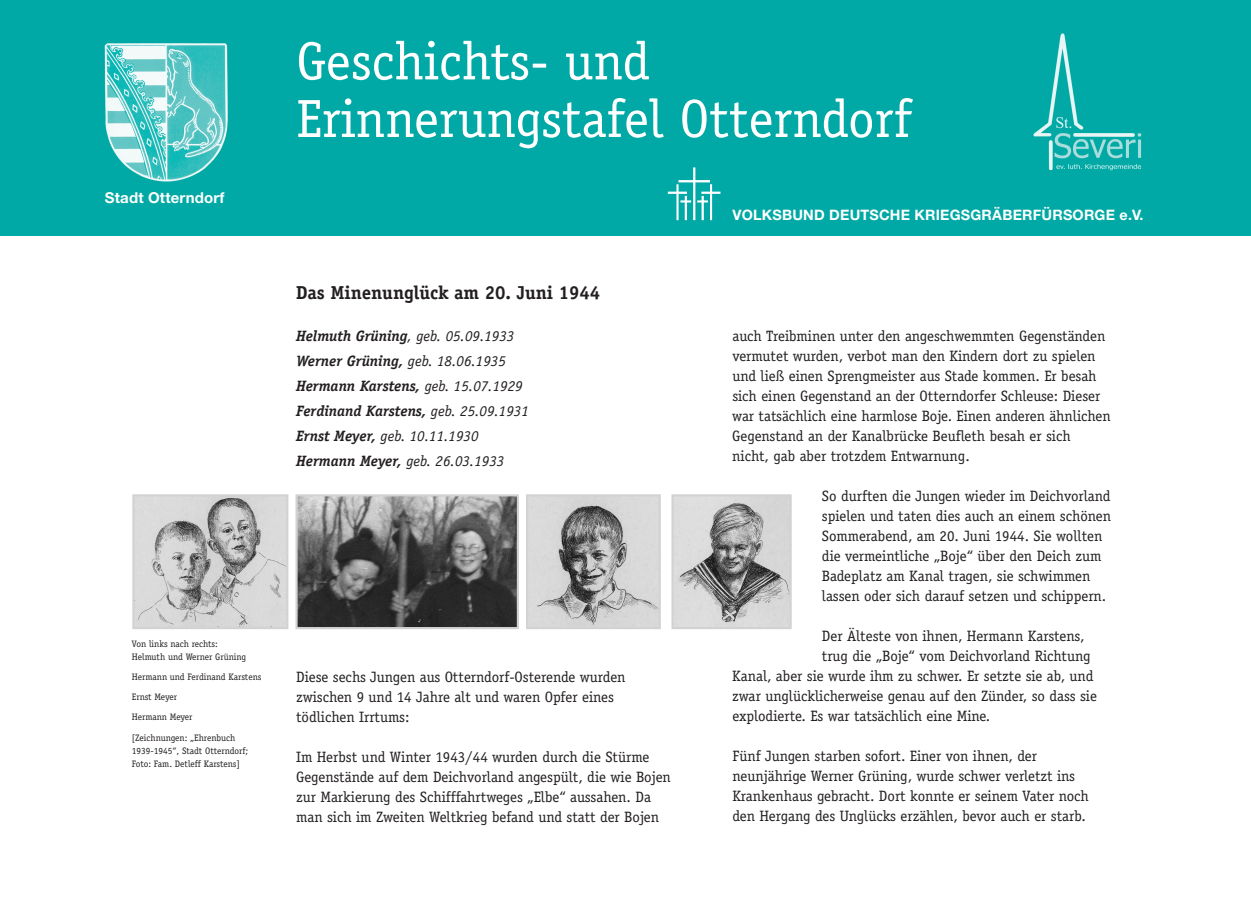
<style>
.page{position:relative;width:1251px;height:897px;background:#fff}
.page>*{position:absolute;margin:0;border:0;box-sizing:border-box;transform-origin:0 0}
.t1{font:53.81px/57.6px "Officina Serif";letter-spacing:-.005em;color:#fff}
.t2{font:700 18.75px "Officina Serif";letter-spacing:-.005em;color:#231f20}
.t3{font:15px/20px "Officina Serif";letter-spacing:-.005em;color:#231f20}
.t4{font:italic 700 15px/25px "Officina Serif";letter-spacing:-.005em;color:#231f20}
.t5{font:700 15px "Helvetica Neue";letter-spacing:.01em;color:#fff}
.t6{font:700 14.38px "Helvetica Neue";letter-spacing:.015em;color:#fff}
.t7{font:9.38px/20px "Officina Serif";letter-spacing:-.005em;color:#231f20}
.s1{font-weight:400}
</style>
<div class="page">
<div style="left:0;top:0;width:1251px;height:236px;background:#00a9a5"></div>
<img style="left:105px;top:43px;width:123px;height:139px">
<svg style="left:668px;top:167px;width:52px;height:53px"></svg>
<img style="left:135px;top:497px;width:150px;height:129px">
<div style="left:132px;top:494px;width:156px;height:135px;border:2px solid #d1d2d4"></div>
<img style="left:298px;top:497px;width:218px;height:129px">
<div style="left:295px;top:494px;width:224px;height:135px;border:2px solid #d1d2d4"></div>
<img style="left:529px;top:497px;width:129px;height:129px">
<div style="left:526px;top:494px;width:135px;height:135px;border:2px solid #d1d2d4"></div>
<img style="left:674px;top:497px;width:115px;height:129px">
<div style="left:671px;top:494px;width:121px;height:135px;border:2px solid #d1d2d4"></div>
<img style="left:1033px;top:33px;width:109px;height:138px">
<p class="t5" style="left:105px;top:189px;width:121px">Stadt Otterndorf</p>
<p class="t7" style="left:132px;top:637px;width:116px;line-height:13.2px">Von links nach rechts:<br>Helmuth und Werner Grüning</p>
<p class="t7" style="left:132px;top:667px;width:131px">Hermann und Ferdinand Karstens<br>Ernst Meyer<br>Hermann Meyer<br>[Zeichnungen: „Ehrenbuch</p>
<p class="t7" style="left:132px;top:744px;width:118px;line-height:13.2px">1939-1945“, Stadt Otterndorf;<br>Foto: Fam. Detleff Karstens]</p>
<h1 class="t1" style="left:296px;top:32px;width:617px">Geschichts- und<br>Erinnerungstafel Otterndorf</h1>
<p class="t2" style="left:296px;top:281px;width:306px">Das Minenunglück am 20. Juni 1944</p>
<p class="t4" style="left:296px;top:323px;width:234px">Helmuth Grüning<span class="s1">, geb. 05.09.1933<br></span>Werner Grüning, <span class="s1">geb. 18.06.1935<br></span>Hermann Karstens, <span class="s1">geb. 15.07.1929<br></span>Ferdinand Karstens, <span class="s1">geb. 25.09.1931<br></span>Ernst Meyer, <span class="s1">geb. 10.11.1930<br></span>Hermann Meyer, <span class="s1">geb. 26.03.1933</span></p>
<p class="t3" style="left:296px;top:667px;width:331px">Diese sechs Jungen aus Otterndorf-Osterende wurden zwischen 9 und 14 Jahre alt und waren Opfer eines tödlichen Irrtums:</p>
<p class="t3" style="left:296px;top:747px;width:376px">Im Herbst und Winter 1943/44 wurden durch die Stürme Gegenstände auf dem Deichvorland angespült, die wie Bojen zur Markierung des Schifffahrtweges „Elbe“ aussahen. Da man sich im Zweiten Weltkrieg befand und statt der Bojen</p>
<p class="t6" style="left:732px;top:206px;width:413px">VOLKSBUND DEUTSCHE KRIEGSGRÄBERFÜRSORGE e.V.</p>
<p class="t3" style="left:732px;top:326px;width:380px">auch Treibminen unter den angeschwemmten Gegenständen vermutet wurden, verbot man den Kindern dort zu spielen und ließ einen Sprengmeister aus Stade kommen. Er besah sich einen Gegenstand an der Otterndorfer Schleuse: Dieser war tatsächlich eine harmlose Boje. Einen anderen ähnlichen Gegenstand an der Kanalbrücke Beufleth besah er sich nicht, gab aber trotzdem Entwarnung.</p>
<p class="t3" style="left:822px;top:486px;width:291px">So durften die Jungen wieder im Deichvorland spielen und taten dies auch an einem schönen Sommerabend, am 20. Juni 1944. Sie wollten die vermeintliche „Boje“ über den Deich zum Badeplatz am Kanal tragen, sie schwimmen lassen oder sich darauf setzen und schippern.</p>
<p class="t3" style="left:822px;top:626px;width:264px">Der Älteste von ihnen, Hermann Karstens,</p>
<p class="t3" style="left:822px;top:646px;width:270px">trug die „Boje“ vom Deichvorland Richtung</p>
<p class="t3" style="left:732px;top:666px;width:363px">Kanal, aber sie wurde ihm zu schwer. Er setzte sie ab, und</p>
<p class="t3" style="left:732px;top:686px;width:366px">zwar unglücklicherweise genau auf den Zünder, so dass sie</p>
<p class="t3" style="left:732px;top:706px;width:259px">explodierte. Es war tatsächlich eine Mine.</p>
<p class="t3" style="left:732px;top:746px;width:358px">Fünf Jungen starben sofort. Einer von ihnen, der neunjährige Werner Grüning, wurde schwer verletzt ins Krankenhaus gebracht. Dort konnte er seinem Vater noch den Hergang des Unglücks erzählen, bevor auch er starb.</p>
</div>
